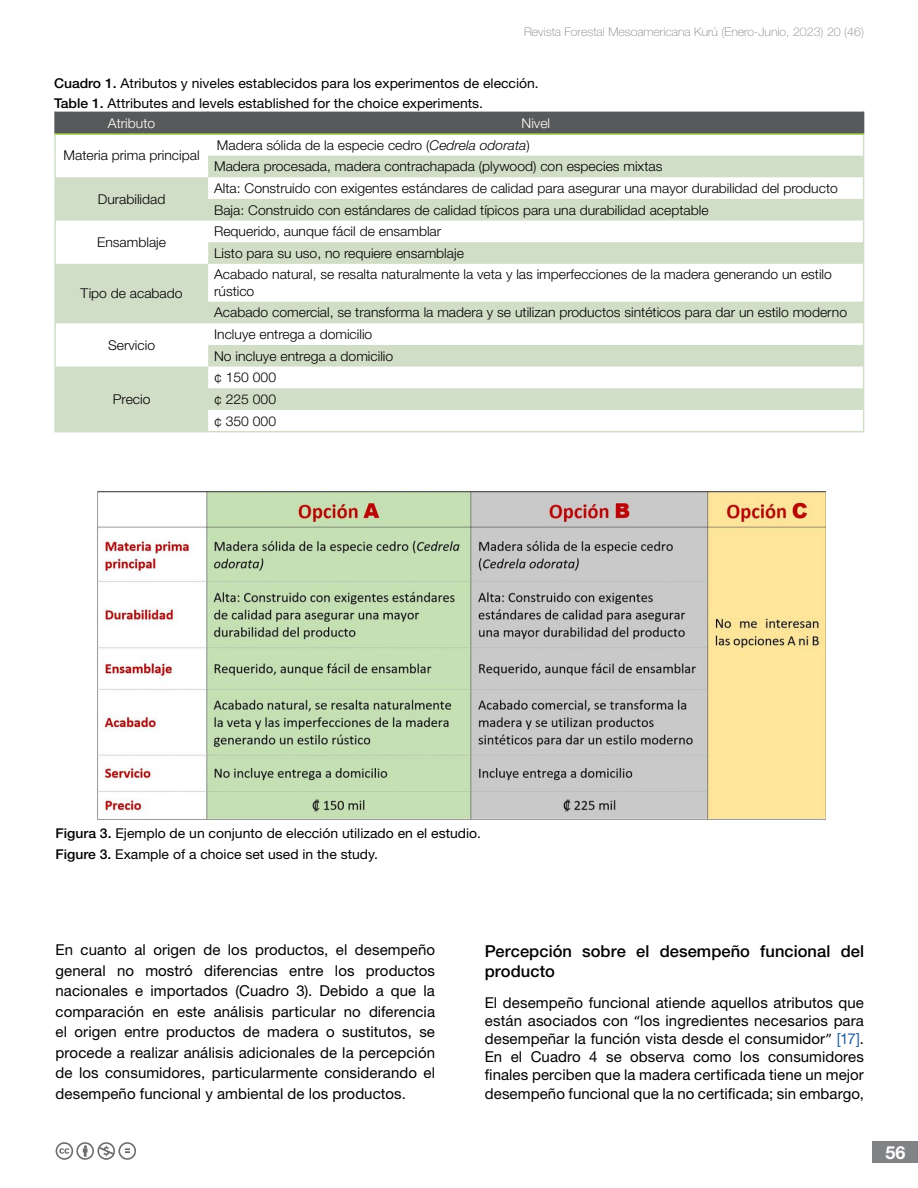
<style>
.page{position:relative;width:918px;height:1188px;background:#fff}
.page>*{position:absolute;margin:0;border:0;box-sizing:border-box;transform-origin:0 0}
.t1{font:700 18px "Helvetica Neue LT Std";color:#fff}
.t2{font:500 16.5px/20.1px "Helvetica Neue LT Std";letter-spacing:.005em;color:#000}
.t3{font:15px/20.4px "Helvetica Neue LT Std";letter-spacing:.005em;color:#000;text-align:justify}
.t4{font:300 13.5px/21.6px "Helvetica Neue LT Std";color:#000}
.t5{font:13.5px/20.4px "Helvetica Neue LT Std";color:#000}
.t6{font:300 13.5px "Helvetica Neue LT Std";color:#fff}
.t7{font:100 12px "Helvetica Neue LT Std";color:#808285}
.s1{font-weight:500}
.s2{font-style:italic}
.s3{font-family:"Calibri"}
.s4{color:#215e9e}
</style>
<div class="page">
<div style="left:873px;top:1142px;width:45px;height:21px;background:#808285"></div>
<svg style="left:55px;top:1142px;width:81px;height:18px"></svg>
<svg style="left:56px;top:264px;width:807px;height:167px"></svg>
<hr style="left:54px;top:135px;width:2px;height:21px;background:#d1dec7">
<hr style="left:54px;top:156px;width:2px;height:21px;background:#d1dec7">
<hr style="left:54px;top:177px;width:2px;height:22px;background:#d1dec7">
<hr style="left:54px;top:199px;width:2px;height:22px;background:#d1dec7">
<hr style="left:54px;top:221px;width:2px;height:21px;background:#d1dec7">
<hr style="left:54px;top:242px;width:2px;height:22px;background:#d1dec7">
<hr style="left:54px;top:264px;width:2px;height:38px;background:#d1dec7">
<hr style="left:863px;top:264px;width:1px;height:38px;background:#d1dec7">
<hr style="left:54px;top:302px;width:2px;height:21px;background:#d1dec7">
<hr style="left:54px;top:323px;width:2px;height:22px;background:#d1dec7">
<hr style="left:54px;top:345px;width:2px;height:22px;background:#d1dec7">
<hr style="left:54px;top:367px;width:2px;height:21px;background:#d1dec7">
<hr style="left:54px;top:388px;width:2px;height:22px;background:#d1dec7">
<hr style="left:54px;top:410px;width:2px;height:21px;background:#d1dec7">
<svg style="left:863px;top:302px;width:1px;height:129px"></svg>
<hr style="left:54px;top:431px;width:154px;height:1px;background:#d1dec7">
<hr style="left:208px;top:431px;width:656px;height:1px;background:#d1dec7">
<hr style="left:54px;top:112px;width:2px;height:21px;background:#58595b">
<svg style="left:55px;top:112px;width:809px;height:152px"></svg>
<hr style="left:54px;top:133px;width:154px;height:2px;background:#95c93f">
<hr style="left:208px;top:133px;width:656px;height:2px;background:#95c93f">
<img style="left:97px;top:489px;width:729px;height:331px">
<p class="t7" style="left:524px;top:25px;width:341px">Revista Forestal Mesoamericana Kurú (Enero-Junio, 2023) 20 (46)</p>
<p class="t5" style="left:54px;top:73px;width:486px"><span class="s1">Cuadro 1.</span> Atributos y niveles establecidos para los experimentos de elección.</p>
<p class="t5" style="left:54px;top:93px;width:431px"><span class="s1">Table 1.</span> Attributes and levels established for the choice experiments.</p>
<p class="t6" style="left:108px;top:115px;width:49px">Atributo</p>
<p class="t6" style="left:522px;top:115px;width:30px">Nivel</p>
<p class="t4" style="left:64px;top:145px;width:137px">Materia prima principal</p>
<p class="t4" style="left:214px;top:134px;width:450px">Madera sólida de la especie cedro (<span class="s2">Cedrela odorata</span>)<br>Madera procesada, madera contrachapada (plywood) con especies mixtas</p>
<p class="t4" style="left:98px;top:188px;width:69px">Durabilidad</p>
<p class="t4" style="left:214px;top:177px;width:625px">Alta: Construido con exigentes estándares de calidad para asegurar una mayor durabilidad del producto<br>Baja: Construido con estándares de calidad típicos para una durabilidad aceptable</p>
<p class="t4" style="left:97px;top:231px;width:70px">Ensamblaje</p>
<p class="t4" style="left:214px;top:220px;width:251px">Requerido, aunque fácil de ensamblar<br>Listo para su uso, no requiere ensamblaje</p>
<p class="t4" style="left:81px;top:283px;width:104px">Tipo de acabado</p>
<p class="t4" style="left:214px;top:266px;width:619px;line-height:16.2px">Acabado natural, se resalta naturalmente la veta y las imperfecciones de la madera generando un estilo rústico</p>
<p class="t4" style="left:214px;top:301px;width:635px">Acabado comercial, se transforma la madera y se utilizan productos sintéticos para dar un estilo moderno</p>
<p class="t4" style="left:108px;top:334px;width:48px">Servicio</p>
<p class="t4" style="left:214px;top:323px;width:181px">Incluye entrega a domicilio<br>No incluye entrega a domicilio</p>
<p class="t4" style="left:113px;top:388px;width:39px">Precio</p>
<p class="t4" style="left:214px;top:366px;width:63px;text-align:justify">¢ 150 000 ¢ 225 000 ¢ 350 000</p>
<p class="t5" style="left:56px;top:823px;width:427px"><span class="s1">Figura 3.</span> Ejemplo de un conjunto de elección utilizado en el estudio.<br><span class="s1">Figure 3.</span> Example of a choice set used in the study.</p>
<p class="t3" style="left:56px;top:940px;width:381px">En cuanto al origen de los productos, el desempeño general no mostró diferencias entre los productos nacionales e importados (Cuadro 3). Debido a que la comparación en este análisis particular no diferencia el origen entre productos de madera o sustitutos, se procede a realizar análisis adicionales de la percepción de los consumidores, particularmente considerando el desempeño funcional y ambiental de los productos.</p>
<p class="t2" style="left:485px;top:940px;width:381px">Percepción sobre el desempeño funcional del producto</p>
<p class="t3" style="left:485px;top:993px;width:381px;line-height:18.3px">El desempeño funcional atiende aquellos atributos que están asociados con <span class="s3">“</span>los ingredientes necesarios para desempeñar la función vista desde el consumidor<span class="s3">”</span> <span class="s4">[17]</span>.<br>En el Cuadro 4 se observa como los consumidores finales perciben que la madera certificada tiene un mejor desempeño funcional que la no certificada; sin embargo,</p>
<h1 class="t1" style="left:885px;top:1141px;width:22px">56</h1>
</div>
